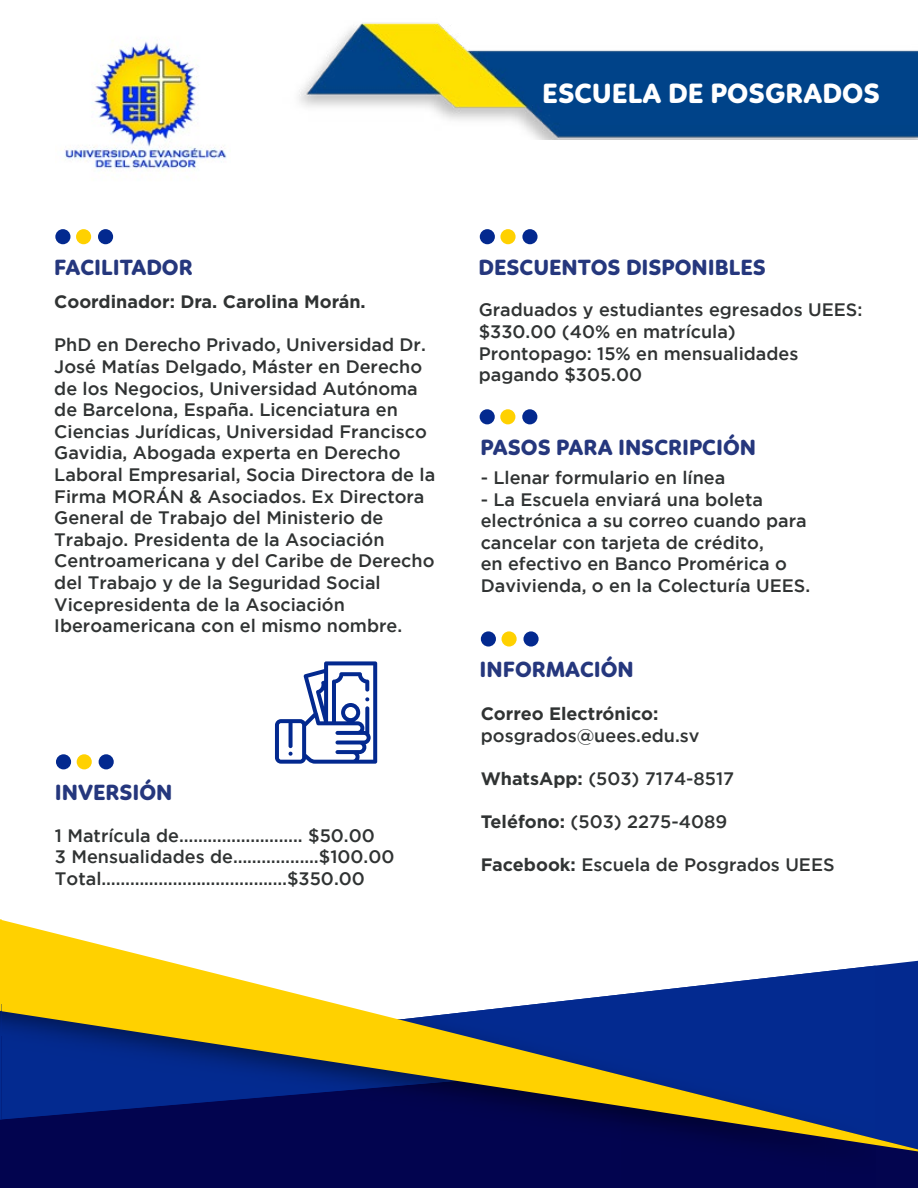
<style>
.page{position:relative;width:918px;height:1188px;background:#fff}
.page>*{position:absolute;margin:0;border:0;box-sizing:border-box;transform-origin:0 0}
.t1{font:800 28.5px "Linotte";color:#fff}
.t2{font:800 22.5px "Linotte";color:#25377d}
.t3{font:500 18px/21.6px "Gotham";color:#303333}
.t4{font:700 18px "Gotham";color:#303333}
.s1{font-weight:700}
</style>
<div class="page">
<img style="left:299px;top:22px;width:619px;height:117px">
<img style="left:64px;top:42px;width:163px;height:129px">
<div style="left:825px;top:1151px;width:51px;height:36px;background:#02044e"></div>
<div style="left:314px;top:1151px;width:306px;height:36px;background:#02044f"></div>
<div style="left:620px;top:1151px;width:205px;height:36px;background:#02044f"></div>
<div style="left:2px;top:1151px;width:312px;height:36px;background:#02044f"></div>
<svg style="left:2px;top:920px;width:916px;height:231px"></svg>
<hr style="left:0;top:1037px;width:2px;height:151px;background:#03054f">
<img style="left:0;top:1011px;width:2px;height:109px">
<hr style="left:0;top:919px;width:2px;height:92px;background:#ffd100">
<div style="left:56px;top:754px;width:15px;height:15px;background:#03298f;border-radius:50%"></div>
<div style="left:99px;top:754px;width:15px;height:15px;background:#03298f;border-radius:50%"></div>
<div style="left:77px;top:754px;width:15px;height:15px;background:#ffd100;border-radius:50%"></div>
<div style="left:480px;top:229px;width:15px;height:15px;background:#03298f;border-radius:50%"></div>
<div style="left:522px;top:229px;width:16px;height:15px;background:#03298f;border-radius:50%"></div>
<div style="left:500px;top:229px;width:16px;height:15px;background:#ffd100;border-radius:50%"></div>
<svg style="left:275px;top:661px;width:102px;height:103px"></svg>
<div style="left:481px;top:631px;width:15px;height:16px;background:#03298f;border-radius:50%"></div>
<svg style="left:523px;top:631px;width:16px;height:16px"></svg>
<div style="left:502px;top:631px;width:15px;height:16px;background:#ffd100;border-radius:50%"></div>
<div style="left:480px;top:409px;width:15px;height:15px;background:#03298f;border-radius:50%"></div>
<div style="left:522px;top:409px;width:15px;height:15px;background:#03298f;border-radius:50%"></div>
<div style="left:500px;top:409px;width:15px;height:15px;background:#ffd100;border-radius:50%"></div>
<div style="left:55px;top:229px;width:15px;height:15px;background:#03298f;border-radius:50%"></div>
<div style="left:98px;top:229px;width:15px;height:15px;background:#03298f;border-radius:50%"></div>
<div style="left:76px;top:229px;width:15px;height:15px;background:#ffd100;border-radius:50%"></div>
<h1 class="t1" style="left:542px;top:76px;width:339px">ESCUELA DE POSGRADOS</h1>
<p class="t2" style="left:54px;top:254px;width:140px">FACILITADOR</p>
<p class="t4" style="left:54px;top:290px;width:313px">Coordinador: Dra. Carolina Morán.</p>
<p class="t3" style="left:54px;top:334px;width:382px">PhD en Derecho Privado, Universidad Dr.<br>José Matías Delgado, Máster en Derecho de los Negocios, Universidad Autónoma de Barcelona, España. Licenciatura en Ciencias Jurídicas, Universidad Francisco Gavidia, Abogada experta en Derecho Laboral Empresarial, Socia Directora de la Firma MORÁN &amp; Asociados. Ex Directora General de Trabajo del Ministerio de Trabajo. Presidenta de la Asociación Centroamericana y del Caribe de Derecho del Trabajo y de la Seguridad Social Vicepresidenta de la Asociación Iberoamericana con el mismo nombre.</p>
<p class="t2" style="left:55px;top:779px;width:119px">INVERSIÓN</p>
<p class="t3" style="left:55px;top:824px;width:341px">1 Matrícula de…………………….. $50.00<br>3 Mensualidades de…………...…$100.00<br>Total…………………………..….…$350.00</p>
<p class="t2" style="left:479px;top:254px;width:289px">DESCUENTOS DISPONIBLES</p>
<p class="t3" style="left:479px;top:299px;width:385px">Graduados y estudiantes egresados UEES: $330.00 (40% en matrícula)<br>Prontopago: 15% en mensualidades pagando $305.00</p>
<p class="t2" style="left:481px;top:434px;width:277px">PASOS PARA INSCRIPCIÓN</p>
<p class="t3" style="left:481px;top:466px;width:246px">- Llenar formulario en línea</p>
<p class="t3" style="left:481px;top:488px;width:331px">- La Escuela enviará una boleta electrónica a su correo cuando para cancelar con tarjeta de crédito,<br>en efectivo en Banco Promérica o Davivienda, o en la Colecturía UEES.</p>
<p class="t2" style="left:480px;top:656px;width:156px">INFORMACIÓN</p>
<p class="t4" style="left:481px;top:702px;width:179px">Correo Electrónico:</p>
<p class="t3" style="left:481px;top:724px;width:220px">posgrados@uees.edu.sv</p>
<p class="t3" style="left:481px;top:767px;width:255px"><span class="s1">WhatsApp:</span> (503) 7174-8517</p>
<p class="t3" style="left:481px;top:810px;width:248px"><span class="s1">Teléfono:</span> (503) 2275-4089</p>
<p class="t3" style="left:481px;top:854px;width:355px"><span class="s1">Facebook:</span> Escuela de Posgrados UEES</p>
</div>
